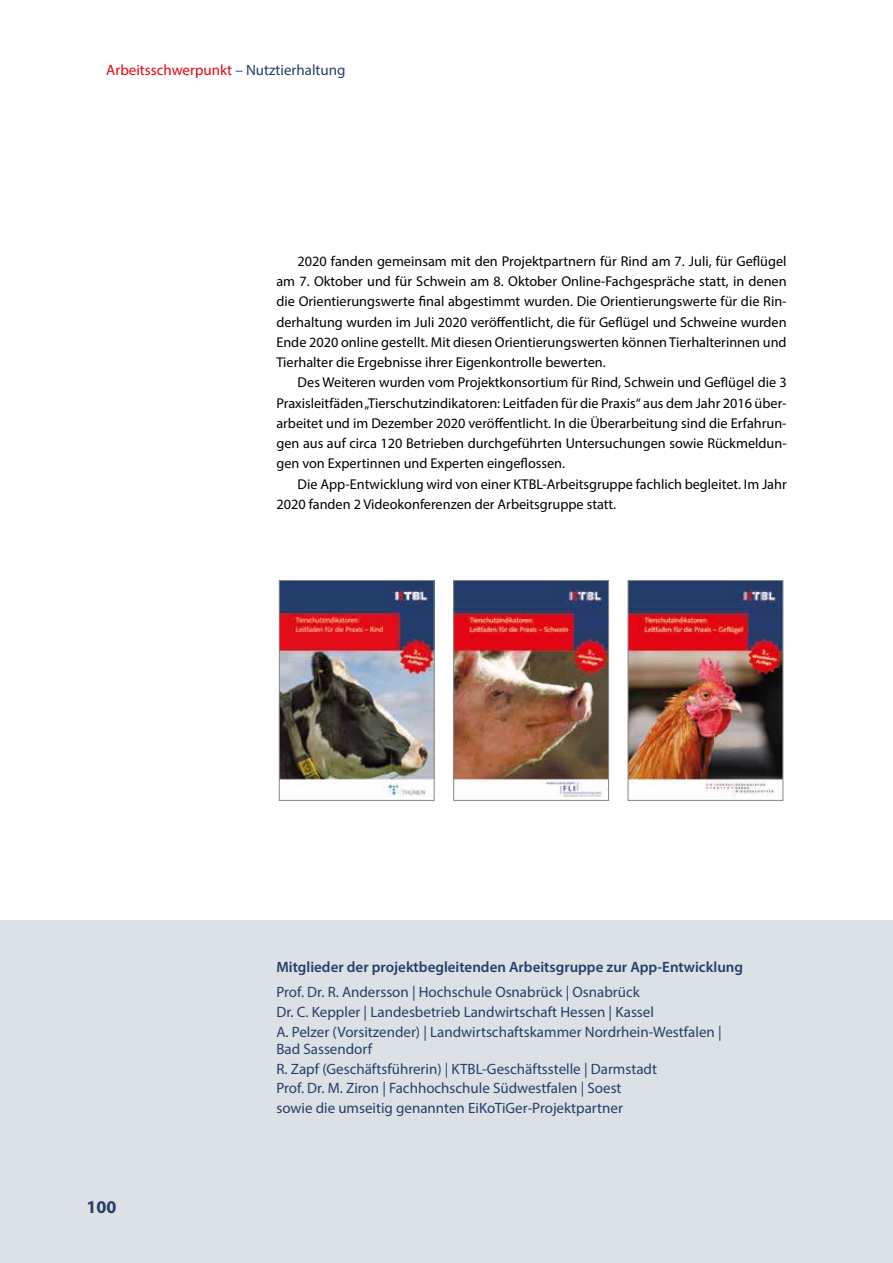
<style>
.page{position:relative;width:893px;height:1263px;background:#fff}
.page>*{position:absolute;margin:0;border:0;box-sizing:border-box;transform-origin:0 0}
.t1{font:700 18px "Myriad Pro";color:#253d6b}
.t2{font:15px/20px "Myriad Pro";color:#253d6b}
.t3{font:600 15px "Myriad Pro";color:#253d6b}
.t4{font:15px "Myriad Pro";color:#e30613}
.t5{font:14.25px/20.2px "Myriad Pro";color:#000;text-align:justify}
.s1{color:#253d6b}
</style>
<div class="page">
<div style="left:0;top:921px;width:893px;height:342px;background:#dbe1e4"></div>
<img style="left:281px;top:582px;width:151px;height:216px">
<div style="left:279px;top:580px;width:155px;height:220px;border:1px solid #878787"></div>
<img style="left:455px;top:582px;width:152px;height:215px">
<div style="left:453px;top:580px;width:156px;height:220px;border:1px solid #878787"></div>
<img style="left:630px;top:582px;width:151px;height:215px">
<div style="left:628px;top:580px;width:155px;height:220px;border:1px solid #878787"></div>
<p class="t4" style="left:106px;top:61px;width:241px">Arbeitsschwerpunkt <span class="s1">– Nutztierhaltung</span></p>
<p class="t5" style="left:276px;top:251px;width:512px;text-indent:21px">2020 fanden gemeinsam mit den Projektpartnern für Rind am 7. Juli, für Geflügel am 7. Oktober und für Schwein am 8. Oktober Online-Fachgespräche statt, in denen die Orientierungswerte final abgestimmt wurden. Die Orientierungswerte für die Rin&shy;derhaltung wurden im Juli 2020 veröffentlicht, die für Geflügel und Schweine wurden Ende 2020 online gestellt. Mit diesen Orientierungswerten können Tierhalterinnen und Tierhalter die Ergebnisse ihrer Eigenkontrolle bewerten.</p>
<p class="t5" style="left:276px;top:372px;width:512px;text-indent:21px">Des Weiteren wurden vom Projektkonsortium für Rind, Schwein und Geflügel die 3<br>Praxisleitfäden „Tierschutzindikatoren: Leitfaden für die Praxis“ aus dem Jahr 2016 über&shy;arbeitet und im Dezember 2020 veröffentlicht. In die Überarbeitung sind die Erfahrun&shy;gen aus auf circa 120 Betrieben durchgeführten Untersuchungen sowie Rückmeldun&shy;gen von Expertinnen und Experten eingeflossen.</p>
<p class="t5" style="left:276px;top:473px;width:512px;text-indent:21px">Die App-Entwicklung wird von einer KTBL-Arbeitsgruppe fachlich begleitet. Im Jahr<br>2020 fanden 2 Videokonferenzen der Arbeitsgruppe statt.</p>
<p class="t1" style="left:87px;top:1195px;width:31px">100</p>
<p class="t3" style="left:276px;top:958px;width:468px">Mitglieder der projektbegleitenden Arbeitsgruppe zur App-Entwicklung</p>
<p class="t2" style="left:276px;top:982px;width:447px">Prof. Dr. R. Andersson | Hochschule Osnabrück | Osnabrück<br>Dr. C. Keppler | Landesbetrieb Landwirtschaft Hessen | Kassel<br>A. Pelzer (Vorsitzender) | Landwirtschaftskammer Nordrhein-Westfalen |</p>
<p class="t2" style="left:276px;top:1038px;width:382px">Bad Sassendorf<br>R. Zapf (Geschäftsführerin) | KTBL-Geschäftsstelle | Darmstadt Prof. Dr. M. Ziron | Fachhochschule Südwestfalen | Soest sowie die umseitig genannten EiKoTiGer-Projektpartner</p>
</div>
